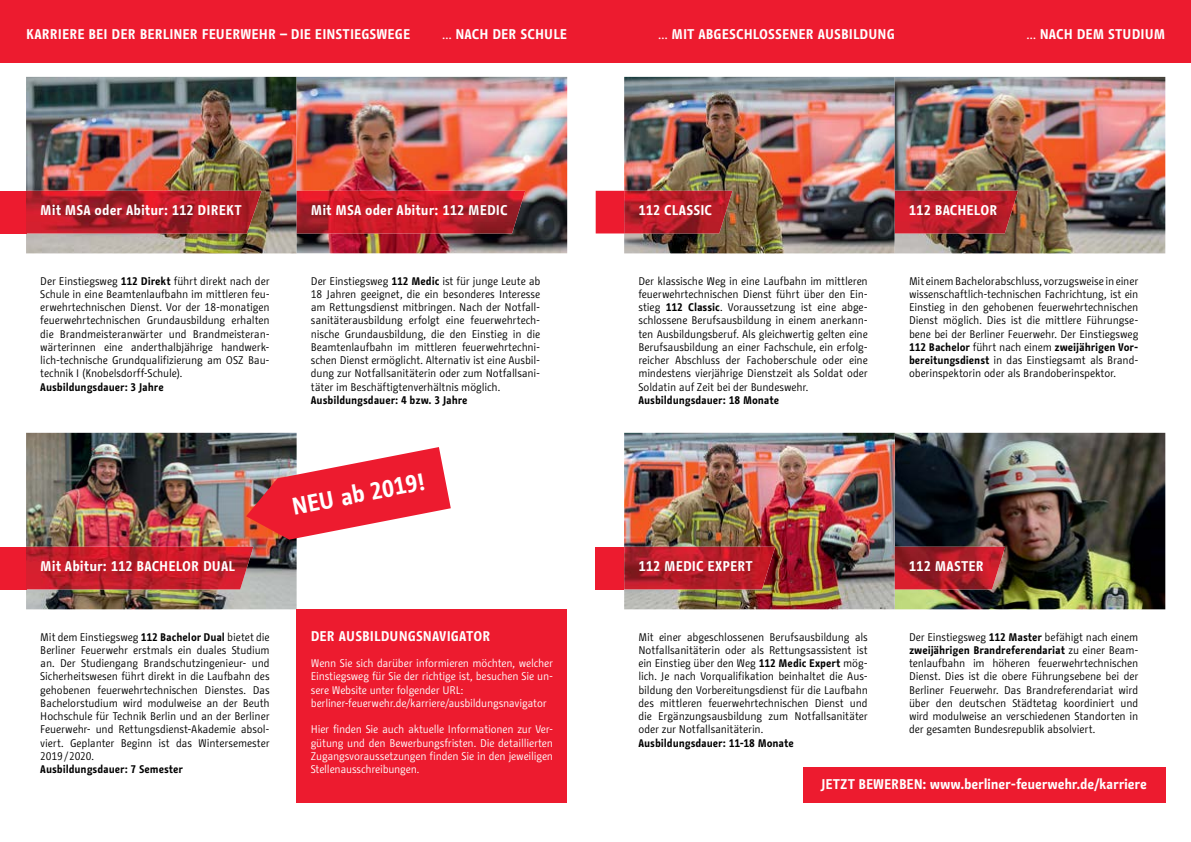
<style>
.page{position:relative;width:1191px;height:842px;background:#fff}
.page>*{position:absolute;margin:0;border:0;box-sizing:border-box;transform-origin:0 0}
.t1{font:700 24.1px "BMF Change Sans Condensed";color:#fff}
.t2{font:700 14.1px "BMF Change Sans Condensed";color:#fff}
.t3{font:11px/13.3px "BMF Change Sans Condensed";letter-spacing:-.01em;color:#000;text-align:justify}
.t4{font:11px/13.3px "BMF Change Sans Condensed";letter-spacing:-.015em;color:#fff}
.t5{font:700 11px "BMF Change Sans Condensed";letter-spacing:-.005em;color:#000}
.s1{font-weight:400}
.s2{font-weight:700}
</style>
<div class="page">
<div style="left:0;top:0;width:1191px;height:63px;background:#ed1b2f"></div>
<img style="left:26px;top:433px;width:271px;height:176px">
<img style="left:26px;top:77px;width:541px;height:176px">
<div style="left:297px;top:609px;width:270px;height:194px;background:#ed1b2f"></div>
<img style="left:624px;top:77px;width:541px;height:176px">
<img style="left:624px;top:433px;width:541px;height:176px">
<div style="left:0;top:191px;width:26px;height:42px;background:#ed1b2f"></div>
<img style="left:26px;top:191px;width:236px;height:42px">
<img style="left:297px;top:191px;width:228px;height:42px">
<div style="left:595px;top:191px;width:29px;height:42px;background:#ed1b2f"></div>
<img style="left:624px;top:191px;width:108px;height:42px">
<img style="left:894px;top:191px;width:124px;height:42px">
<img style="left:894px;top:547px;width:111px;height:42px">
<div style="left:0;top:547px;width:26px;height:42px;background:#ed1b2f"></div>
<img style="left:26px;top:547px;width:227px;height:42px">
<div style="left:595px;top:547px;width:29px;height:42px;background:#ed1b2f"></div>
<img style="left:624px;top:547px;width:151px;height:42px">
<svg style="left:246px;top:447px;width:205px;height:93px"></svg>
<div style="left:803px;top:767px;width:362px;height:36px;background:#ed1b2f"></div>
<p class="t2" style="left:26px;top:24px;width:386px">KARRIERE BEI DER BERLINER FEUERWEHR – DIE EINSTIEGSWEGE</p>
<p class="t2" style="left:442px;top:25px;width:127px"><span class="s1">…</span> NACH DER SCHULE</p>
<p class="t2" style="left:658px;top:25px;width:238px"><span class="s1">…</span> MIT ABGESCHLOSSENER AUSBILDUNG</p>
<p class="t2" style="left:1026px;top:25px;width:140px"><span class="s1">…</span> NACH DEM STUDIUM</p>
<p class="t2" style="left:40px;top:201px;width:203px">Mit MSA oder Abitur: 112 DIREKT</p>
<p class="t2" style="left:311px;top:201px;width:198px">Mit MSA oder Abitur: 112 MEDIC</p>
<p class="t2" style="left:638px;top:201px;width:75px">112 CLASSIC</p>
<p class="t2" style="left:909px;top:201px;width:90px">112 BACHELOR</p>
<p class="t3" style="left:40px;top:274px;width:231px">Der Einstiegsweg <span class="s2">112 Direkt</span> führt direkt nach der Schule in eine Beamtenlaufbahn im mittleren feu&shy;erwehrtechnischen Dienst. Vor der 18-monatigen feuerwehrtechnischen Grundausbildung erhalten die Brandmeisteranwärter und Brandmeisteran&shy;wärterinnen eine anderthalbjährige handwerk&shy;lich-technische Grundqualifizierung am OSZ Bau&shy;technik I (Knobelsdorff-Schule).</p>
<p class="t5" style="left:40px;top:379px;width:125px">Ausbildungsdauer: 3 Jahre</p>
<p class="t3" style="left:311px;top:274px;width:231px">Der Einstiegsweg <span class="s2">112 Medic</span> ist für junge Leute ab 18 Jahren geeignet, die ein besonderes Interesse am Rettungsdienst mitbringen. Nach der Notfall&shy;sanitäterausbildung erfolgt eine feuerwehrtech&shy;nische Grundausbildung, die den Einstieg in die Beamtenlaufbahn im mittleren feuerwehrtechni&shy;schen Dienst ermöglicht. Alternativ ist eine Ausbil&shy;dung zur Notfallsanitäterin oder zum Notfallsani&shy;täter im Beschäftigtenverhältnis möglich.</p>
<p class="t5" style="left:311px;top:393px;width:158px">Ausbildungsdauer: 4 bzw. 3 Jahre</p>
<h1 class="t1" style="left:289px;top:491px;width:140px;rotate:-11deg">NEU ab 2019!</h1>
<p class="t3" style="left:638px;top:274px;width:231px">Der klassische Weg in eine Laufbahn im mittleren feuerwehrtechnischen Dienst führt über den Ein&shy;stieg <span class="s2">112 Classic</span>. Voraussetzung ist eine abge&shy;schlossene Berufsausbildung in einem anerkann&shy;ten Ausbildungsberuf. Als gleichwertig gelten eine Berufsausbildung an einer Fachschule, ein erfolg&shy;reicher Abschluss der Fachoberschule oder eine mindestens vierjährige Dienstzeit als Soldat oder Soldatin auf Zeit bei der Bundeswehr.</p>
<p class="t5" style="left:638px;top:393px;width:142px">Ausbildungsdauer: 18 Monate</p>
<p class="t3" style="left:909px;top:274px;width:231px">Mit einem Bachelorabschluss, vorzugsweise in einer wissenschaftlich-technischen Fachrichtung, ist ein Einstieg in den gehobenen feuerwehrtechnischen Dienst möglich. Dies ist die mittlere Führungse&shy;bene bei der Berliner Feuerwehr. Der Einstiegsweg <span class="s2">112 Bachelor</span> führt nach einem <span class="s2">zweijährigen Vor&shy;bereitungsdienst</span> in das Einstiegsamt als Brand&shy;oberinspektorin oder als Brandoberinspektor.</p>
<p class="t2" style="left:40px;top:556px;width:196px">Mit Abitur: 112 BACHELOR DUAL</p>
<p class="t2" style="left:638px;top:556px;width:116px">112 MEDIC EXPERT</p>
<p class="t2" style="left:909px;top:556px;width:77px">112 MASTER</p>
<p class="t3" style="left:40px;top:630px;width:231px">Mit dem Einstiegsweg <span class="s2">112 Bachelor Dual</span> bietet die Berliner Feuerwehr erstmals ein duales Studium an. Der Studiengang Brandschutzingenieur- und Sicherheitswesen führt direkt in die Laufbahn des gehobenen feuerwehrtechnischen Dienstes. Das Bachelorstudium wird modulweise an der Beuth Hochschule für Technik Berlin und an der Berliner Feuerwehr- und Rettungsdienst-Akademie absol&shy;viert. Geplanter Beginn ist das Wintersemester 2019 / 2020.</p>
<p class="t5" style="left:40px;top:762px;width:144px">Ausbildungsdauer: 7 Semester</p>
<p class="t2" style="left:311px;top:626px;width:181px">DER AUSBILDUNGSNAVIGATOR</p>
<p class="t4" style="left:311px;top:656px;width:244px">Wenn Sie sich darüber informieren möchten, welcher Einstiegsweg für Sie der richtige ist, besuchen Sie un&shy;sere Website unter folgender URL: berliner-feuerwehr.de/karriere/ausbildungsnavigator</p>
<p class="t4" style="left:311px;top:723px;width:244px;text-align:justify">Hier finden Sie auch aktuelle Informationen zur Ver&shy;gütung und den Bewerbungsfristen. Die detaillierten Zugangsvoraussetzungen finden Sie in den jeweiligen Stellenausschreibungen.</p>
<p class="t3" style="left:638px;top:630px;width:231px">Mit einer abgeschlossenen Berufsausbildung als Notfallsanitäterin oder als Rettungsassistent ist ein Einstieg über den Weg <span class="s2">112 Medic Expert</span> mög&shy;lich. Je nach Vorqualifikation beinhaltet die Aus&shy;bildung den Vorbereitungsdienst für die Laufbahn des mittleren feuerwehrtechnischen Dienst und die Ergänzungsausbildung zum Notfallsanitäter oder zur Notfallsanitäterin.</p>
<p class="t5" style="left:638px;top:735px;width:157px">Ausbildungsdauer: 11-18 Monate</p>
<p class="t3" style="left:909px;top:630px;width:231px">Der Einstiegsweg <span class="s2">112 Master</span> befähigt nach einem <span class="s2">zweijährigen Brandreferendariat</span> zu einer Beam&shy;tenlaufbahn im höheren feuerwehrtechnischen Dienst. Dies ist die obere Führungsebene bei der Berliner Feuerwehr. Das Brandreferendariat wird über den deutschen Städtetag koordiniert und wird modulweise an verschiedenen Standorten in der gesamten Bundesrepublik absolviert.</p>
<p class="t2" style="left:821px;top:774px;width:327px">JETZT BEWERBEN: www.berliner-feuerwehr.de/karriere</p>
</div>
